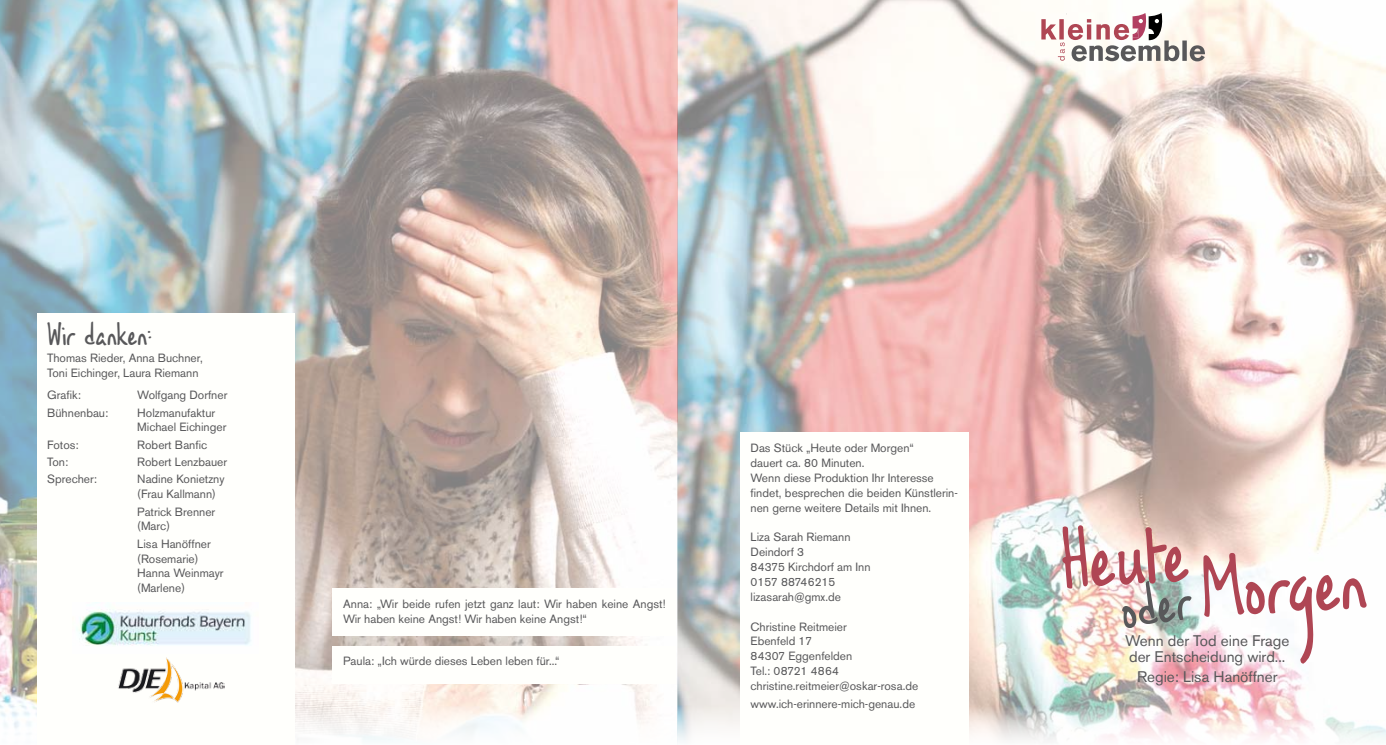
<style>
.page{position:relative;width:1386px;height:745px;background:#fff}
.page>*{position:absolute;margin:0;border:0;box-sizing:border-box;transform-origin:0 0}
.t1{font:67.38px "KG Les Bouquinistesde Paris";color:#af4654}
.t2{font:25px "KG Les Bouquinistesde Paris";color:#58585a}
.t3{font:15.25px/16px "Akzidenz Grotesk BE";color:#58585a}
.t4{font:11.88px/14.9px "Akzidenz Grotesk BE";color:#58585a}
</style>
<div class="page">
<img style="left:0;top:0;width:1385px;height:742px">
<svg style="left:1122px;top:580px;width:69px;height:47px;background:#aeb1ae"></svg>
<svg style="left:1041px;top:13px;width:164px;height:48px"></svg>
<div style="left:740px;top:432px;width:228px;height:312px;background:#fffffc"></div>
<div style="left:37px;top:313px;width:257px;height:431px;background:#fffffc"></div>
<img style="left:79px;top:602px;width:172px;height:44px">
<img style="left:118px;top:657px;width:106px;height:46px">
<div style="left:332px;top:587px;width:344px;height:48px;background:#fffffc"></div>
<div style="left:332px;top:645px;width:344px;height:38px;background:#fffffc"></div>
<h2 class="t2" style="left:47px;top:321px;width:106px">Wir danken:</h2>
<p class="t4" style="left:47px;top:350px;width:157px">Thomas Rieder, Anna Buchner,<br>Toni Eichinger, Laura Riemann</p>
<p class="t4" style="left:47px;top:387px;width:35px">Grafik:</p>
<p class="t4" style="left:137px;top:387px;width:92px">Wolfgang Dorfner</p>
<p class="t4" style="left:47px;top:404px;width:63px">Bühnenbau:</p>
<p class="t4" style="left:137px;top:404px;width:91px">Holzmanufaktur<br>Michael Eichinger</p>
<p class="t4" style="left:47px;top:437px;width:33px">Fotos:</p>
<p class="t4" style="left:137px;top:437px;width:72px">Robert Banfic</p>
<p class="t4" style="left:47px;top:454px;width:23px">Ton:</p>
<p class="t4" style="left:137px;top:454px;width:91px">Robert Lenzbauer</p>
<p class="t4" style="left:47px;top:471px;width:51px">Sprecher:</p>
<p class="t4" style="left:137px;top:471px;width:89px">Nadine Konietzny (Frau Kallmann)</p>
<p class="t4" style="left:137px;top:503px;width:79px">Patrick Brenner (Marc)</p>
<p class="t4" style="left:137px;top:536px;width:88px">Lisa Hanöffner (Rosemarie)<br>Hanna Weinmayr (Marlene)</p>
<p class="t4" style="left:343px;top:595px;width:324px">Anna: „Wir beide rufen jetzt ganz laut: Wir haben keine Angst!<br>Wir haben keine Angst! Wir haben keine Angst!“</p>
<p class="t4" style="left:343px;top:653px;width:218px">Paula: „Ich würde dieses Leben leben für...“</p>
<p class="t4" style="left:750px;top:440px;width:209px">Das Stück „Heute oder Morgen“<br>dauert ca. 80 Minuten.<br>Wenn diese Produktion Ihr Interesse findet, besprechen die beiden Künstlerin&shy;nen gerne weitere Details mit Ihnen.</p>
<p class="t4" style="left:750px;top:529px;width:122px">Liza Sarah Riemann<br>Deindorf 3<br>84375 Kirchdorf am Inn<br>0157 88746215 lizasarah@gmx.de</p>
<p class="t4" style="left:750px;top:618px;width:169px">Christine Reitmeier<br>Ebenfeld 17<br>84307 Eggenfelden<br>Tel.: 08721 4864 christine.reitmeier@oskar-rosa.de</p>
<p class="t4" style="left:750px;top:696px;width:166px">www.ich-erinnere-mich-genau.de</p>
<h1 class="t1" style="left:1060px;top:525px;width:128px;rotate:-3deg">Heute</h1>
<h1 class="t1" style="left:1198px;top:554px;width:168px;rotate:-3deg">Morgen</h1>
<p class="t3" style="left:1125px;top:632px;width:165px">Wenn der Tod eine Frage der Entscheidung wird...</p>
<p class="t3" style="left:1137px;top:668px;width:142px">Regie: Lisa Hanöffner</p>
</div>
